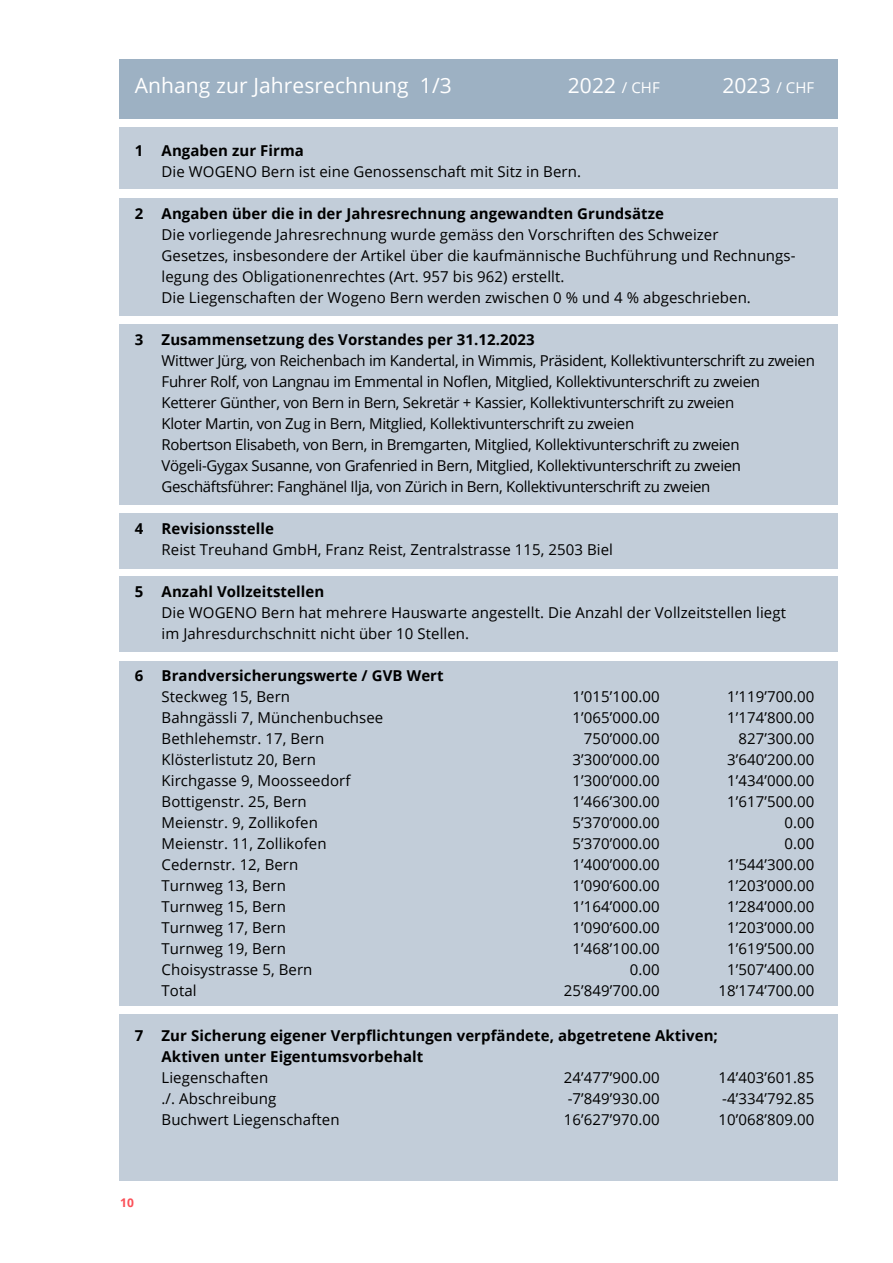
<style>
.page{position:relative;width:893px;height:1263px;background:#fff}
.page>*{position:absolute;margin:0;border:0;box-sizing:border-box;transform-origin:0 0}
.t1{font:21px "Open Sans";letter-spacing:.005em;color:#fff}
.t2{font:15px/21px "Open Sans";letter-spacing:.005em;color:#000}
.t3{font:15px/21px "Open Sans";letter-spacing:-.02em;color:#000}
.t4{font:700 15px/21px "Open Sans";letter-spacing:.005em;color:#000}
.t5{font:700 12px "Open Sans";color:#fb5058}
.s1{font-size:15px}
</style>
<div class="page">
<div style="left:119px;top:128px;width:719px;height:61px;background:#c2cdd9"></div>
<div style="left:119px;top:198px;width:719px;height:118px;background:#c2cdd9"></div>
<div style="left:119px;top:576px;width:719px;height:75px;background:#c2cdd9"></div>
<div style="left:119px;top:324px;width:719px;height:180px;background:#c2cdd9"></div>
<div style="left:119px;top:513px;width:719px;height:55px;background:#c2cdd9"></div>
<div style="left:119px;top:60px;width:719px;height:59px;background:#9db1c3"></div>
<div style="left:119px;top:661px;width:719px;height:345px;background:#c2cdd9"></div>
<div style="left:119px;top:1014px;width:719px;height:166px;background:#c2cdd9"></div>
<h1 class="t1" style="left:135px;top:71px;width:319px">Anhang zur Jahresrechnung 1/3</h1>
<h1 class="t1" style="left:568px;top:71px;width:93px">2022 <span class="s1">/ CHF</span></h1>
<h1 class="t1" style="left:722px;top:71px;width:93px">2023 <span class="s1">/ CHF</span></h1>
<p class="t4" style="left:135px;top:139px;width:171px">1 Angaben zur Firma</p>
<p class="t2" style="left:162px;top:160px;width:421px">Die WOGENO Bern ist eine Genossenschaft mit Sitz in Bern.</p>
<p class="t4" style="left:135px;top:202px;width:531px">2 Angaben über die in der Jahresrechnung angewandten Grundsätze</p>
<p class="t2" style="left:162px;top:223px;width:635px">Die vorliegende Jahresrechnung wurde gemäss den Vorschriften des Schweizer<br>Gesetzes, insbesondere der Artikel über die kaufmännische Buchführung und Rechnungs&shy;legung des Obligationenrechtes (Art. 957 bis 962) erstellt.<br>Die Liegenschaften der Wogeno Bern werden zwischen 0 % und 4 % abgeschrieben.</p>
<p class="t4" style="left:135px;top:328px;width:401px">3 Zusammensetzung des Vorstandes per 31.12.2023</p>
<p class="t3" style="left:162px;top:349px;width:655px">Wittwer Jürg, von Reichenbach im Kandertal, in Wimmis, Präsident, Kollektivunterschrift zu zweien Fuhrer Rolf, von Langnau im Emmental in Noflen, Mitglied, Kollektivunterschrift zu zweien Ketterer Günther, von Bern in Bern, Sekretär + Kassier, Kollektivunterschrift zu zweien<br>Kloter Martin, von Zug in Bern, Mitglied, Kollektivunterschrift zu zweien<br>Robertson Elisabeth, von Bern, in Bremgarten, Mitglied, Kollektivunterschrift zu zweien Vögeli-Gygax Susanne, von Grafenried in Bern, Mitglied, Kollektivunterschrift zu zweien Geschäftsführer: Fanghänel Ilja, von Zürich in Bern, Kollektivunterschrift zu zweien</p>
<p class="t4" style="left:135px;top:517px;width:141px">4 Revisionsstelle</p>
<p class="t2" style="left:162px;top:538px;width:453px">Reist Treuhand GmbH, Franz Reist, Zentralstrasse 115, 2503 Biel</p>
<p class="t4" style="left:135px;top:580px;width:191px">5 Anzahl Vollzeitstellen</p>
<p class="t2" style="left:162px;top:601px;width:626px">Die WOGENO Bern hat mehrere Hauswarte angestellt. Die Anzahl der Vollzeitstellen liegt im Jahresdurchschnitt nicht über 10 Stellen.</p>
<p class="t4" style="left:135px;top:664px;width:310px">6 Brandversicherungswerte / GVB Wert</p>
<p class="t2" style="left:162px;top:685px;width:130px">Steckweg 15, Bern</p>
<p class="t2" style="left:573px;top:685px;width:89px">1’015’100.00</p>
<p class="t2" style="left:727px;top:685px;width:89px">1’119’700.00</p>
<p class="t2" style="left:162px;top:706px;width:223px">Bahngässli 7, Münchenbuchsee</p>
<p class="t2" style="left:573px;top:706px;width:89px">1’065’000.00</p>
<p class="t2" style="left:727px;top:706px;width:89px">1’174’800.00</p>
<p class="t2" style="left:162px;top:727px;width:164px">Bethlehemstr. 17, Bern</p>
<p class="t2" style="left:584px;top:727px;width:77px">750’000.00</p>
<p class="t2" style="left:738px;top:727px;width:77px">827’300.00</p>
<p class="t2" style="left:162px;top:748px;width:156px">Klösterlistutz 20, Bern</p>
<p class="t2" style="left:573px;top:748px;width:89px">3’300’000.00</p>
<p class="t2" style="left:727px;top:748px;width:89px">3’640’200.00</p>
<p class="t2" style="left:162px;top:769px;width:190px">Kirchgasse 9, Moosseedorf</p>
<p class="t2" style="left:573px;top:769px;width:89px">1’300’000.00</p>
<p class="t2" style="left:727px;top:769px;width:89px">1’434’000.00</p>
<p class="t2" style="left:162px;top:790px;width:147px">Bottigenstr. 25, Bern</p>
<p class="t2" style="left:573px;top:790px;width:89px">1’466’300.00</p>
<p class="t2" style="left:727px;top:790px;width:89px">1’617’500.00</p>
<p class="t2" style="left:162px;top:811px;width:158px">Meienstr. 9, Zollikofen</p>
<p class="t2" style="left:573px;top:811px;width:89px">5’370’000.00</p>
<p class="t2" style="left:784px;top:811px;width:31px">0.00</p>
<p class="t2" style="left:162px;top:832px;width:166px">Meienstr. 11, Zollikofen</p>
<p class="t2" style="left:573px;top:832px;width:89px">5’370’000.00</p>
<p class="t2" style="left:784px;top:832px;width:31px">0.00</p>
<p class="t2" style="left:162px;top:853px;width:138px">Cedernstr. 12, Bern</p>
<p class="t2" style="left:573px;top:853px;width:89px">1’400’000.00</p>
<p class="t2" style="left:727px;top:853px;width:89px">1’544’300.00</p>
<p class="t2" style="left:162px;top:874px;width:126px">Turnweg 13, Bern</p>
<p class="t2" style="left:573px;top:874px;width:89px">1’090’600.00</p>
<p class="t2" style="left:727px;top:874px;width:89px">1’203’000.00</p>
<p class="t2" style="left:162px;top:895px;width:126px">Turnweg 15, Bern</p>
<p class="t2" style="left:573px;top:895px;width:89px">1’164’000.00</p>
<p class="t2" style="left:727px;top:895px;width:89px">1’284’000.00</p>
<p class="t2" style="left:162px;top:916px;width:126px">Turnweg 17, Bern</p>
<p class="t2" style="left:573px;top:916px;width:89px">1’090’600.00</p>
<p class="t2" style="left:727px;top:916px;width:89px">1’203’000.00</p>
<p class="t2" style="left:162px;top:937px;width:126px">Turnweg 19, Bern</p>
<p class="t2" style="left:573px;top:937px;width:89px">1’468’100.00</p>
<p class="t2" style="left:727px;top:937px;width:89px">1’619’500.00</p>
<p class="t2" style="left:162px;top:958px;width:152px">Choisystrasse 5, Bern</p>
<p class="t2" style="left:630px;top:958px;width:31px">0.00</p>
<p class="t2" style="left:727px;top:958px;width:89px">1’507’400.00</p>
<p class="t2" style="left:162px;top:979px;width:37px">Total</p>
<p class="t2" style="left:564px;top:979px;width:97px">25’849’700.00</p>
<p class="t2" style="left:718px;top:979px;width:97px">18’174’700.00</p>
<p class="t4" style="left:162px;top:1024px;width:558px;text-indent:-27px">7 Zur Sicherung eigener Verpflichtungen verpfändete, abgetretene Aktiven;<br>Aktiven unter Eigentumsvorbehalt</p>
<p class="t2" style="left:162px;top:1066px;width:108px">Liegenschaften</p>
<p class="t2" style="left:564px;top:1066px;width:97px">24’477’900.00</p>
<p class="t2" style="left:718px;top:1066px;width:97px">14’403’601.85</p>
<p class="t2" style="left:162px;top:1087px;width:116px">./. Abschreibung</p>
<p class="t2" style="left:568px;top:1087px;width:94px">-7’849’930.00</p>
<p class="t2" style="left:722px;top:1087px;width:94px">-4’334’792.85</p>
<p class="t2" style="left:162px;top:1108px;width:180px">Buchwert Liegenschaften</p>
<p class="t2" style="left:564px;top:1108px;width:97px">16’627’970.00</p>
<p class="t2" style="left:718px;top:1108px;width:97px">10’068’809.00</p>
<p class="t5" style="left:120px;top:1194px;width:15px">10</p>
</div>
